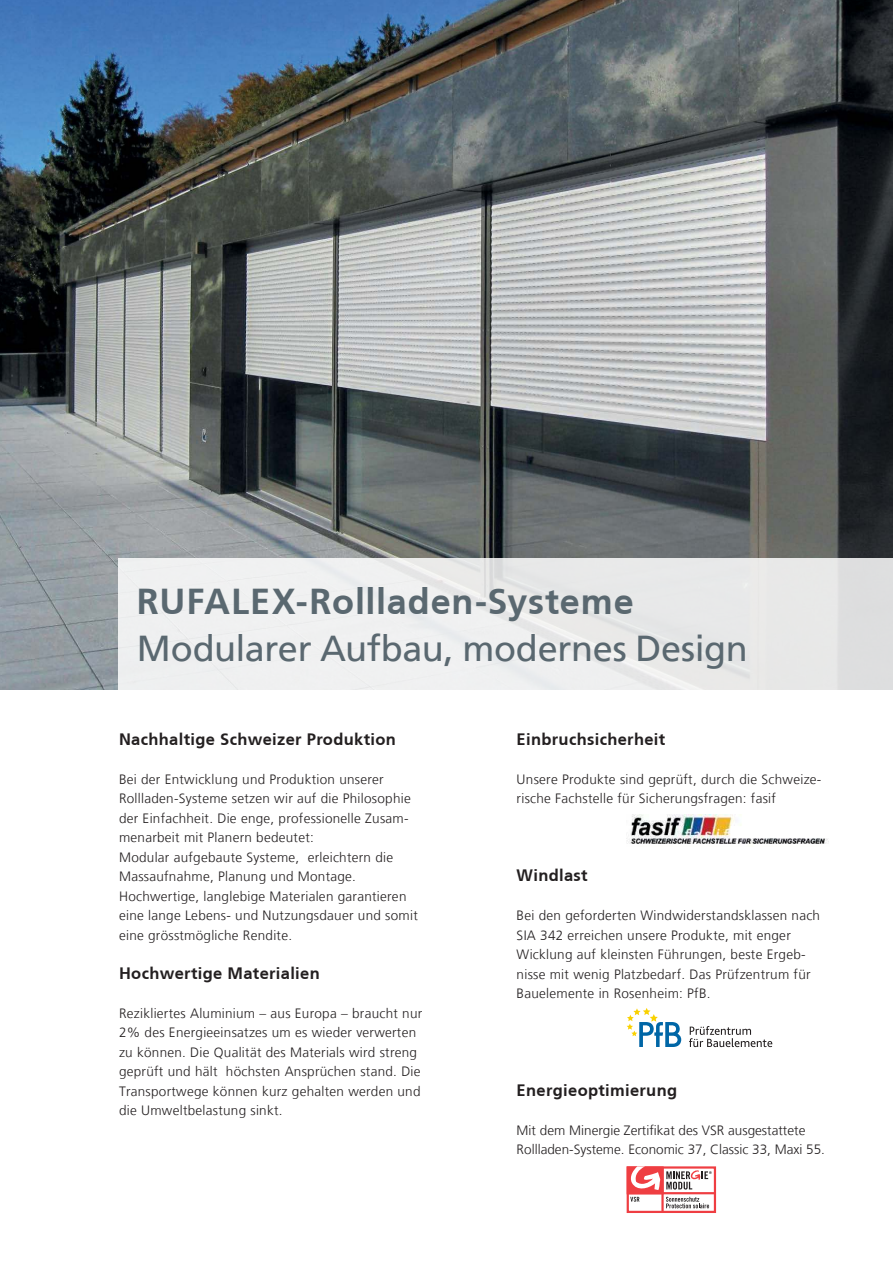
<style>
.page{position:relative;width:893px;height:1263px;background:#fff}
.page>*{position:absolute;margin:0;border:0;box-sizing:border-box;transform-origin:0 0}
.t1{font:36px "Frutiger LT";letter-spacing:-.01em;color:#5a6870}
.t2{font:700 36px "Frutiger CE";letter-spacing:.025em;color:#5a6870}
.t3{font:700 16.5px "Frutiger CE";letter-spacing:.02em;color:#231f20}
.t4{font:300 13.5px/19.5px "Frutiger LT";letter-spacing:.02em;color:#231f20}
.t5{font:300 13.5px/19.5px "Frutiger LT";color:#231f20}
</style>
<div class="page">
<img style="left:0;top:0;width:893px;height:690px">
<svg style="left:119px;top:558px;width:774px;height:132px;fill:#ecedee"></svg>
<img style="left:627px;top:815px;width:202px;height:29px">
<hr style="left:627px;top:1192px;width:88px;height:2px;background:#ef3e42">
<div style="left:627px;top:1166px;width:89px;height:47px;border:2px solid #ef3e42"></div>
<hr style="left:661px;top:1167px;width:3px;height:45px;background:#ef3e42">
<div style="left:628px;top:1167px;width:34px;height:26px;background:#ef3e42"></div>
<div style="left:627px;top:1166px;width:37px;height:28px;border:2px solid #ef3e42"></div>
<svg style="left:630px;top:1166px;width:30px;height:24px"></svg>
<svg style="left:666px;top:1170px;width:46px;height:19px"></svg>
<svg style="left:666px;top:1197px;width:43px;height:11px"></svg>
<svg style="left:630px;top:1197px;width:9px;height:5px"></svg>
<svg style="left:627px;top:1008px;width:54px;height:39px"></svg>
<svg style="left:689px;top:1026px;width:83px;height:21px"></svg>
<h1 class="t2" style="left:137px;top:587px;width:498px">RUFALEX-Rollladen-Systeme</h1>
<h1 class="t1" style="left:137px;top:633px;width:612px">Modularer Aufbau, modernes Design</h1>
<p class="t3" style="left:119px;top:732px;width:278px">Nachhaltige Schweizer Produktion</p>
<p class="t4" style="left:119px;top:770px;width:300px">Bei der Entwicklung und Produktion unserer Rollladen-Systeme setzen wir auf die Philosophie der Einfachheit. Die enge, professionelle Zusam&shy;menarbeit mit Planern bedeutet:<br>Modular aufgebaute Systeme, erleichtern die Massaufnahme, Planung und Montage.<br>Hochwertige, langlebige Materialen garantieren eine lange Lebens- und Nutzungsdauer und somit eine grösstmögliche Rendite.</p>
<p class="t3" style="left:119px;top:966px;width:202px">Hochwertige Materialien</p>
<p class="t4" style="left:119px;top:1004px;width:305px">Rezikliertes Aluminium – aus Europa – braucht nur 2% des Energieeinsatzes um es wieder verwerten zu können. Die Qualität des Materials wird streng geprüft und hält höchsten Ansprüchen stand. Die Transportwege können kurz gehalten werden und die Umweltbelastung sinkt.</p>
<p class="t3" style="left:517px;top:732px;width:150px">Einbruchsicherheit</p>
<p class="t4" style="left:517px;top:770px;width:306px">Unsere Produkte sind geprüft, durch die Schweize&shy;rische Fachstelle für Sicherungsfragen: fasif</p>
<p class="t3" style="left:517px;top:868px;width:73px">Windlast</p>
<p class="t4" style="left:517px;top:907px;width:305px">Bei den geforderten Windwiderstandsklassen nach SIA 342 erreichen unsere Produkte, mit enger Wicklung auf kleinsten Führungen, beste Ergeb&shy;nisse mit wenig Platzbedarf. Das Prüfzentrum für Bauelemente in Rosenheim: PfB.</p>
<p class="t3" style="left:517px;top:1083px;width:162px">Energieoptimierung</p>
<p class="t5" style="left:517px;top:1121px;width:310px">Mit dem Minergie Zertifikat des VSR ausgestattete<br>Rollladen-Systeme. Economic 37, Classic 33, Maxi 55.</p>
</div>
